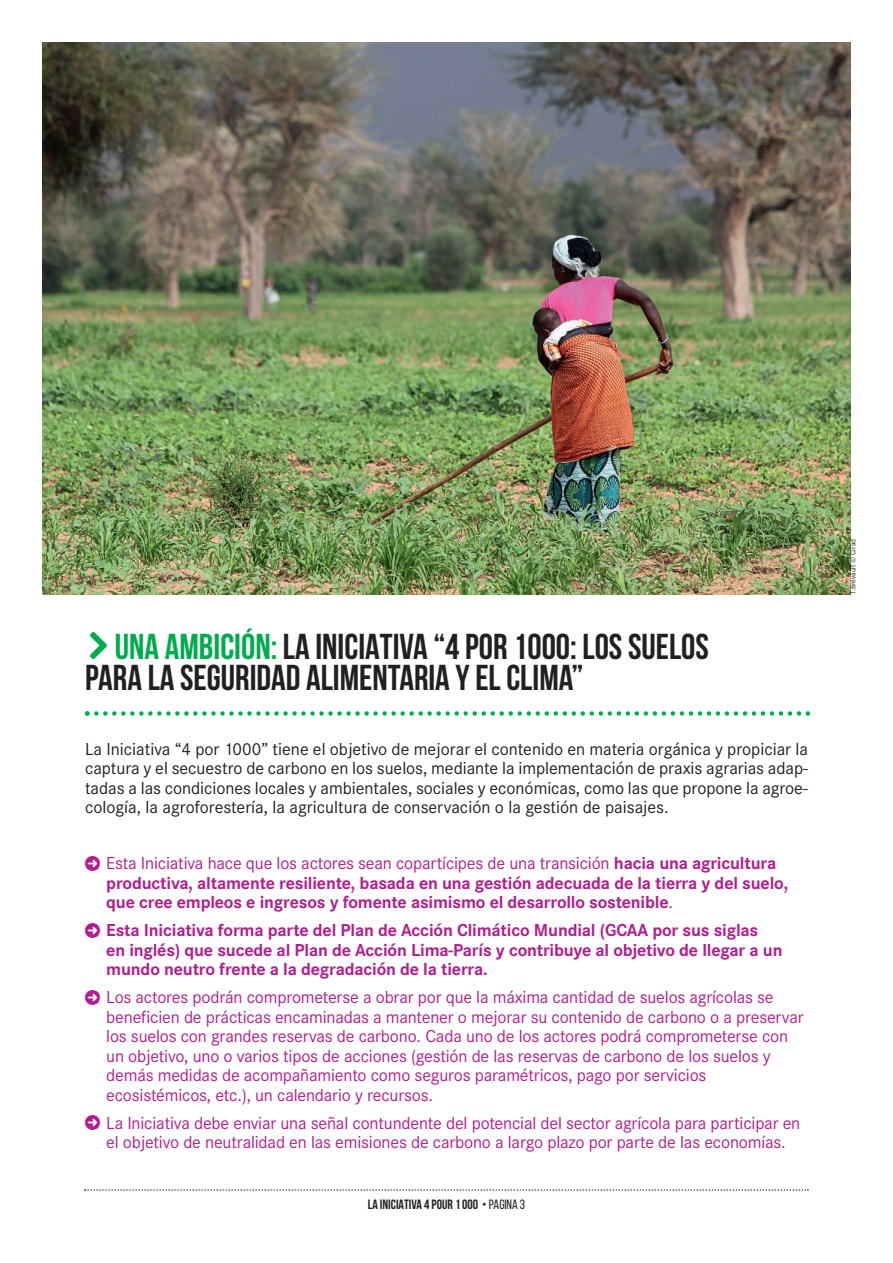
<style>
.page{position:relative;width:893px;height:1263px;background:#fff}
.page>*{position:absolute;margin:0;border:0;box-sizing:border-box;transform-origin:0 0}
.t1{font:700 36px/31.5px "Bebas Neue";color:#231f20}
.t2{font:18px/19.5px "Corporate S";letter-spacing:-.01em;color:#b21e8d}
.t3{font:700 18px/19.5px "Corporate S";letter-spacing:-.01em;color:#b21e8d}
.t4{font:18px/19.5px "Corporate S";color:#231f20;text-align:justify}
.t5{font:700 13.5px "Bebas Neue";color:#231f20}
.t6{font:7.5px "Corporate S";color:#231f20}
.s1{color:#00ab4d}
.s2{font-weight:400}
</style>
<div class="page">
<svg style="left:84px;top:1189px;width:725px;height:2px"></svg>
<svg style="left:85px;top:711px;width:725px;height:5px"></svg>
<img style="left:43px;top:43px;width:807px;height:551px">
<h1 class="t1" style="left:85px;top:630px;width:625px;text-indent:30px"><span class="s1">UNA AMBICIÓN:</span> LA INICIATIVA “4 POR 1000: LOS SUELOS<br>PARA LA SEGURIDAD ALIMENTARIA Y EL CLIMA”</h1>
<p class="t4" style="left:85px;top:739px;width:724px">La Iniciativa “4 por 1000” tiene el objetivo de mejorar el contenido en materia orgánica y propiciar la captura y el secuestro de carbono en los suelos, mediante la implementación de praxis agrarias adap&shy;tadas a las condiciones locales y ambientales, sociales y económicas, como las que propone la agroe&shy;cología, la agroforestería, la agricultura de conservación o la gestión de paisajes.</p>
<p class="t3" style="left:106px;top:853px;width:683px"><span class="s2">Esta Iniciativa hace que los actores sean copartícipes de una transición</span> hacia una agricultura productiva, altamente resiliente, basada en una gestión adecuada de la tierra y del suelo, que cree empleos e ingresos y fomente asimismo el desarrollo sostenible<span class="s2">.</span></p>
<p class="t3" style="left:106px;top:920px;width:678px">Esta Iniciativa forma parte del Plan de Acción Climático Mundial (GCAA por sus siglas<br>en inglés) que sucede al Plan de Acción Lima-París y contribuye al objetivo de llegar a un mundo neutro frente a la degradación de la tierra.</p>
<p class="t2" style="left:106px;top:987px;width:699px">Los actores podrán comprometerse a obrar por que la máxima cantidad de suelos agrícolas se beneficien de prácticas encaminadas a mantener o mejorar su contenido de carbono o a preservar los suelos con grandes reservas de carbono. Cada uno de los actores podrá comprometerse con un objetivo, uno o varios tipos de acciones (gestión de las reservas de carbono de los suelos y demás medidas de acompañamiento como seguros paramétricos, pago por servicios ecosistémicos, etc.), un calendario y recursos.</p>
<p class="t2" style="left:106px;top:1113px;width:696px">La Iniciativa debe enviar una señal contundente del potencial del sector agrícola para participar en el objetivo de neutralidad en las emisiones de carbono a largo plazo por parte de las economías.</p>
<p class="t5" style="left:368px;top:1197px;width:159px">LA INICIATIVA 4 POUR 1000 <span class="s2">•pagINA 3</span></p>
<p class="t6" style="left:848px;top:594px;width:57px;rotate:-90deg">T.Brévault © Cirad</p>
</div>
